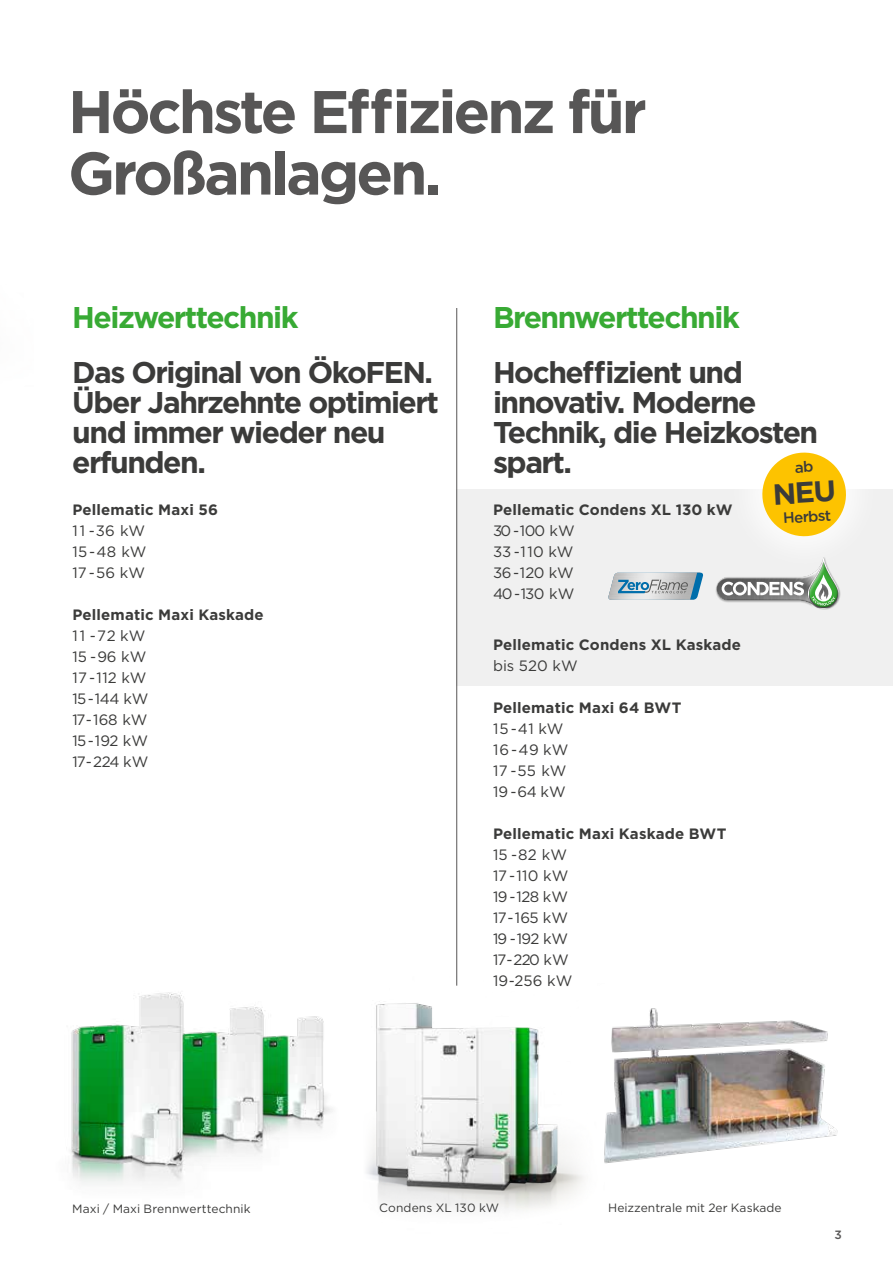
<style>
.page{position:relative;width:893px;height:1263px;background:#fff}
.page>*{position:absolute;margin:0;border:0;box-sizing:border-box;transform-origin:0 0}
.t1{font:700 60px/61.5px "Gotham";letter-spacing:-.05em;color:#575656}
.t2{font:700 30px/30px "Gotham";letter-spacing:-.05em;color:#3b3b3a}
.t3{font:700 30px "Gotham";letter-spacing:-.05em;color:#38aa34}
.t4{font:15px/21px "Gotham";letter-spacing:.005em;color:#3b3b3a}
.t5{font:700 15px "Gotham";letter-spacing:.01em;color:#3b3b3a}
.t6{font:500 15px "Gotham";color:#3b3b3a}
.t7{font:12px "Gotham";letter-spacing:.005em;color:#3b3b3a}
.t8{font:500 12px "Gotham";color:#575656}
</style>
<div class="page">
<div style="left:456px;top:489px;width:437px;height:197px;background:#f0f0f0"></div>
<hr style="left:456px;top:308px;width:1px;height:678px;background:#575656">
<img style="left:292px;top:1016px;width:41px;height:114px">
<img style="left:220px;top:1006px;width:72px;height:149px">
<img style="left:71px;top:992px;width:149px;height:192px">
<img style="left:614px;top:1008px;width:224px;height:155px">
<img style="left:604px;top:1027px;width:10px;height:137px">
<img style="left:366px;top:976px;width:218px;height:234px">
<svg style="left:608px;top:573px;width:95px;height:27px"></svg>
<svg style="left:717px;top:452px;width:129px;height:157px"></svg>
<h1 class="t1" style="left:68px;top:81px;width:580px">Höchste Effizienz für<br>Großanlagen.</h1>
<h2 class="t3" style="left:72px;top:297px;width:228px">Heizwerttechnik</h2>
<h2 class="t2" style="left:72px;top:357px;width:368px">Das Original von ÖkoFEN.<br>Über Jahrzehnte optimiert und immer wieder neu erfunden.</h2>
<p class="t5" style="left:72px;top:500px;width:147px">Pellematic Maxi 56</p>
<p class="t4" style="left:72px;top:520px;width:76px;text-align:justify">11 - 36 kW 15 - 48 kW 17 - 56 kW</p>
<p class="t5" style="left:72px;top:605px;width:193px">Pellematic Maxi Kaskade</p>
<p class="t4" style="left:72px;top:625px;width:78px">11 - 72 kW<br>15 - 96 kW<br>17 - 112 kW<br>15 - 144 kW<br>17 - 168 kW<br>15 - 192 kW<br>17 - 224 kW</p>
<h2 class="t3" style="left:493px;top:297px;width:248px">Brennwerttechnik</h2>
<h2 class="t2" style="left:493px;top:357px;width:327px">Hocheffizient und innovativ. Moderne<br>Technik, die Heizkosten spart.</h2>
<p class="t6" style="left:782px;top:508px;width:50px;rotate:-4deg">Herbst</p>
<p class="t5" style="left:493px;top:500px;width:241px">Pellematic Condens XL 130 kW</p>
<p class="t4" style="left:493px;top:520px;width:83px;text-align:justify">30 - 100 kW 33 - 110 kW 36 - 120 kW 40 - 130 kW</p>
<p class="t5" style="left:493px;top:634px;width:250px">Pellematic Condens XL Kaskade</p>
<p class="t4" style="left:493px;top:654px;width:86px">bis 520 kW</p>
<p class="t5" style="left:493px;top:697px;width:190px">Pellematic Maxi 64 BWT</p>
<p class="t4" style="left:493px;top:717px;width:77px">15 - 41 kW<br>16 - 49 kW<br>17 - 55 kW<br>19 - 64 kW</p>
<p class="t5" style="left:493px;top:823px;width:235px">Pellematic Maxi Kaskade BWT</p>
<p class="t4" style="left:493px;top:843px;width:81px">15 - 82 kW<br>17 - 110 kW<br>19 - 128 kW<br>17 - 165 kW<br>19 - 192 kW<br>17 - 220 kW<br>19-256 kW</p>
<p class="t7" style="left:72px;top:1201px;width:180px">Maxi / Maxi Brennwerttechnik</p>
<p class="t7" style="left:379px;top:1200px;width:121px">Condens XL 130 kW</p>
<p class="t7" style="left:608px;top:1200px;width:175px">Heizzentrale mit 2er Kaskade</p>
<p class="t8" style="left:834px;top:1226px;width:9px">3</p>
</div>
